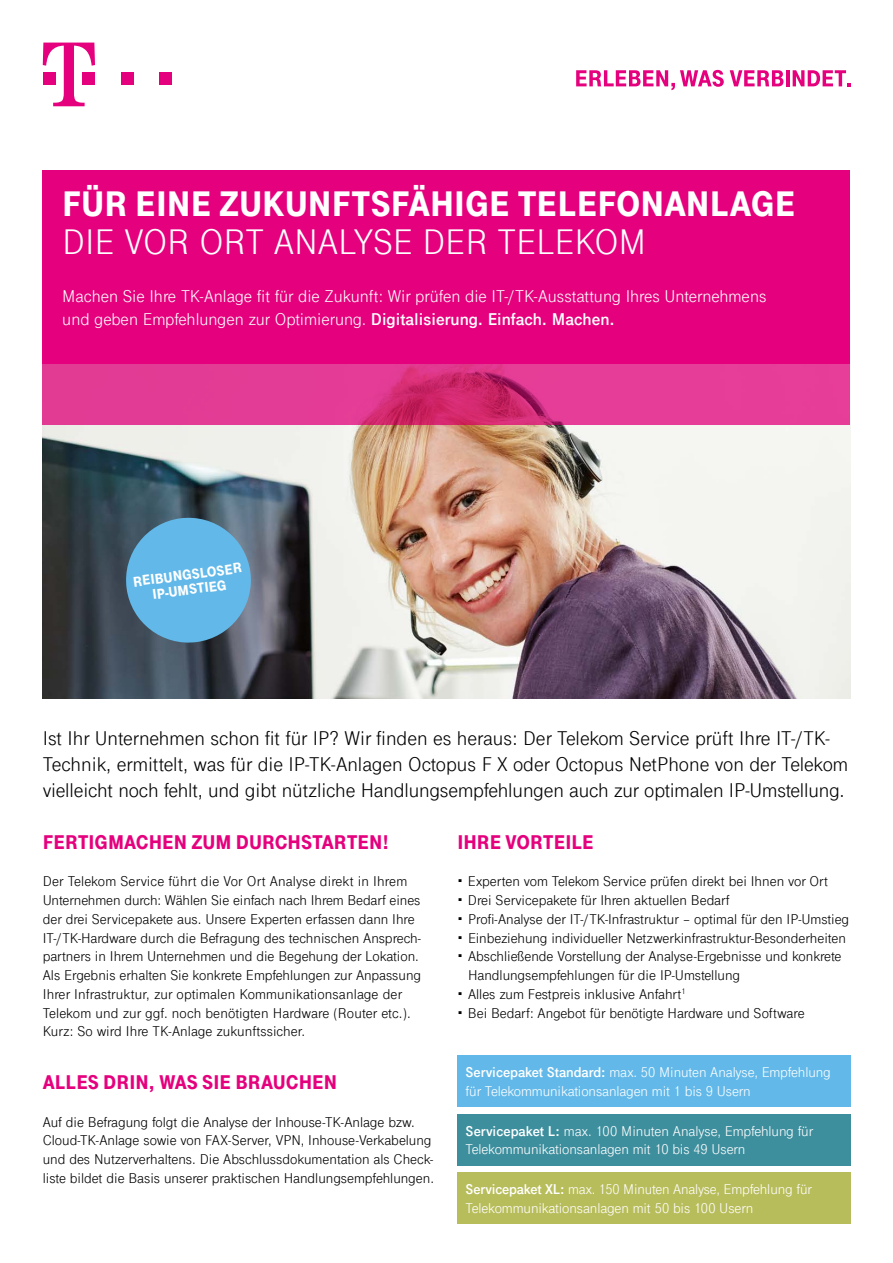
<style>
.page{position:relative;width:893px;height:1263px;background:#fff}
.page>*{position:absolute;margin:0;border:0;box-sizing:border-box;transform-origin:0 0}
.t1{font:900 37.5px "Tele Grotesk Next";color:#fff}
.t2{font:37.5px "Tele Grotesk Next";color:#fff}
.t3{font:21px/26.2px "Tele Grotesk Next";letter-spacing:-.005em;color:#000}
.t4{font:900 21px "Tele Grotesk Next";color:#e5007d}
.t5{font:18px/22.5px "Tele Grotesk Next";color:#fff}
.t6{font:15px/18.8px "Tele Grotesk Next";color:#000}
.t7{font:15px/18.8px "Tele Grotesk Next";letter-spacing:-.005em;color:#fff}
.t8{font:900 15px/15px "Tele Grotesk Next";color:#fff;text-align:center}
.s1{font-weight:700}
</style>
<div class="page">
<img style="left:43px;top:425px;width:807px;height:274px">
<svg style="left:43px;top:364px;width:807px;height:61px;background:#e0388f"></svg>
<div style="left:43px;top:170px;width:807px;height:194px;background:#e5007d"></div>
<div style="left:457px;top:1114px;width:393px;height:51px;background:#3e8f9e"></div>
<div style="left:457px;top:1055px;width:393px;height:52px;background:#62b9e9"></div>
<div style="left:457px;top:1172px;width:393px;height:52px;background:#b8bd5b"></div>
<div style="left:121px;top:72px;width:13px;height:13px;background:#e5007d"></div>
<div style="left:160px;top:72px;width:12px;height:13px;background:#e5007d"></div>
<svg style="left:43px;top:43px;width:52px;height:63px"></svg>
<svg style="left:576px;top:70px;width:148px;height:20px"></svg>
<svg style="left:730px;top:70px;width:53px;height:16px"></svg>
<hr style="left:786px;top:70px;width:3px;height:16px;background:#e5007d">
<svg style="left:793px;top:70px;width:57px;height:16px"></svg>
<svg style="left:122px;top:514px;width:133px;height:132px;background:#5d9dc3"></svg>
<h1 class="t1" style="left:62px;top:183px;width:735px">FÜR EINE ZUKUNFTSFÄHIGE TELEFONANLAGE</h1>
<h1 class="t2" style="left:62px;top:221px;width:585px">DIE VOR ORT ANALYSE DER TELEKOM</h1>
<p class="t5" style="left:62px;top:285px;width:706px">Machen Sie Ihre TK-Anlage fit für die Zukunft: Wir prüfen die IT-/TK-Ausstattung Ihres Unternehmens und geben Empfehlungen zur Optimierung. <span class="s1">Digitalisierung. Einfach. Machen.</span></p>
<p class="t8" style="left:132px;top:575px;width:111px;rotate:-8deg">REIBUNGSLOSER<br>IP-UMSTIEG</p>
<p class="t3" style="left:43px;top:725px;width:807px">Ist Ihr Unternehmen schon fit für IP? Wir finden es heraus: Der Telekom Service prüft Ihre IT-/TK-<br>Technik, ermittelt, was für die IP-TK-Anlagen Octopus F X oder Octopus NetPhone von der Telekom vielleicht noch fehlt, und gibt nützliche Handlungsempfehlungen auch zur optimalen IP-Umstellung.</p>
<h2 class="t4" style="left:43px;top:830px;width:348px">FERTIGMACHEN ZUM DURCHSTARTEN!</h2>
<p class="t6" style="left:43px;top:872px;width:380px">Der Telekom Service führt die Vor Ort Analyse direkt in Ihrem Unternehmen durch: Wählen Sie einfach nach Ihrem Bedarf eines der drei Servicepakete aus. Unsere Experten erfassen dann Ihre IT-/TK-Hardware durch die Befragung des technischen Ansprech&shy;partners in Ihrem Unternehmen und die Begehung der Lokation.<br>Als Ergebnis erhalten Sie konkrete Empfehlungen zur Anpassung Ihrer Infrastruktur, zur optimalen Kommunikationsanlage der Telekom und zur ggf. noch benötigten Hardware (Router etc.).<br>Kurz: So wird Ihre TK-Anlage zukunftssicher.</p>
<h2 class="t4" style="left:457px;top:830px;width:138px">IHRE VORTEILE</h2>
<p class="t6" style="left:468px;top:872px;width:383px">Experten vom Telekom Service prüfen direkt bei Ihnen vor Ort Drei Servicepakete für Ihren aktuellen Bedarf<br>Profi-Analyse der IT-/TK-Infrastruktur – optimal für den IP-Umstieg Einbeziehung individueller Netzwerkinfrastruktur-Besonderheiten Abschließende Vorstellung der Analyse-Ergebnisse und konkrete Handlungsempfehlungen für die IP-Umstellung<br>Alles zum Festpreis inklusive Anfahrt<sup>1<br></sup>Bei Bedarf: Angebot für benötigte Hardware und Software</p>
<p class="t7" style="left:466px;top:1063px;width:367px"><span class="s1">Servicepaket Standard:</span> max. 50 Minuten Analyse, Empfehlung für Telekommunikationsanlagen mit 1 bis 9 Usern</p>
<h2 class="t4" style="left:43px;top:1070px;width:296px">ALLES DRIN, WAS SIE BRAUCHEN</h2>
<p class="t6" style="left:43px;top:1112px;width:393px">Auf die Befragung folgt die Analyse der Inhouse-TK-Anlage bzw.<br>Cloud-TK-Anlage sowie von FAX-Server, VPN, Inhouse-Verkabelung und des Nutzerverhaltens. Die Abschlussdokumentation als Check&shy;liste bildet die Basis unserer praktischen Handlungsempfehlungen.</p>
<p class="t7" style="left:466px;top:1121px;width:349px"><span class="s1">Servicepaket L:</span> max. 100 Minuten Analyse, Empfehlung für<br>Telekommunikationsanlagen mit 10 bis 49 Usern</p>
<p class="t7" style="left:466px;top:1180px;width:348px"><span class="s1">Servicepaket XL:</span> max. 150 Minuten Analyse, Empfehlung für<br>Telekommunikationsanlagen mit 50 bis 100 Usern</p>
</div>
